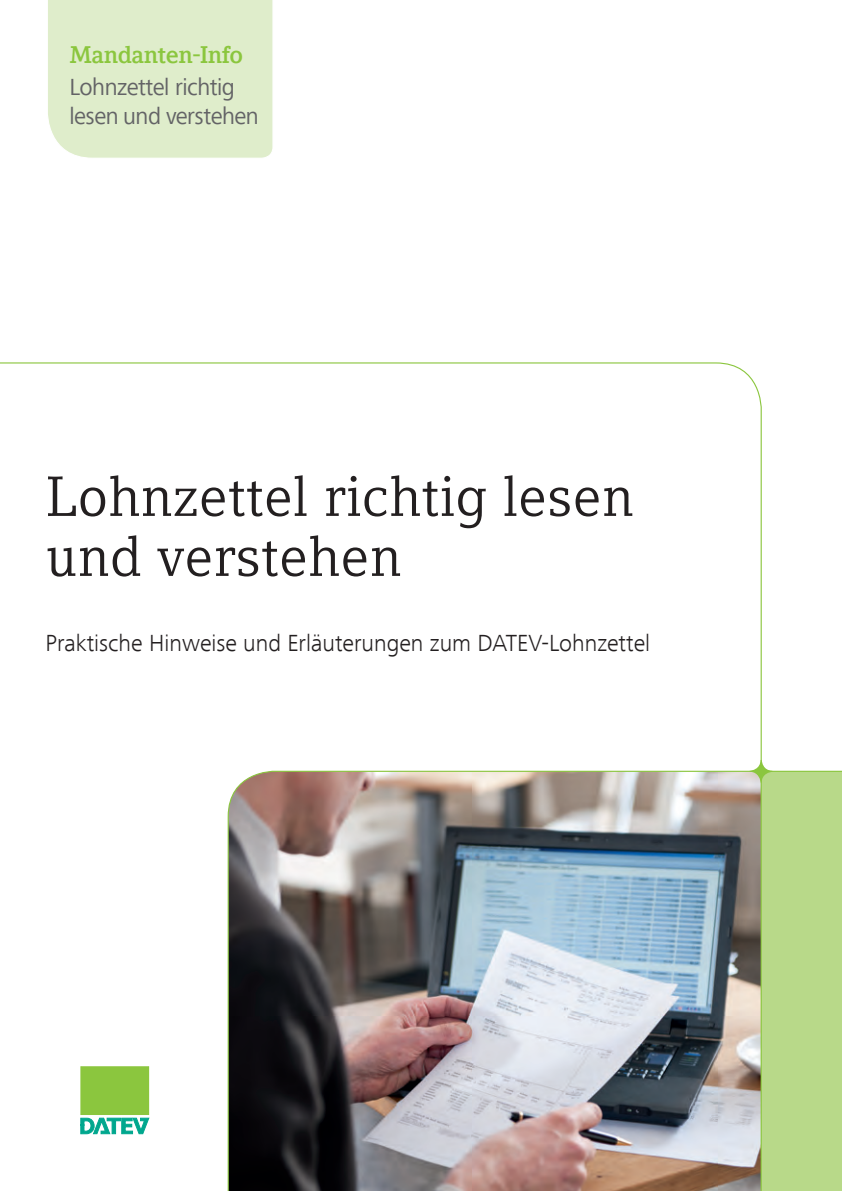
<style>
.page{position:relative;width:842px;height:1191px;background:#fff}
.page>*{position:absolute;margin:0;border:0;box-sizing:border-box;transform-origin:0 0}
.t1{font:56px/60px "Compatil DATEV";color:#231f20}
.t2{font:300 24px "Frutiger Next Com";color:#231f20}
.t3{font:24px/28.8px "Frutiger Next Com";letter-spacing:-.02em;color:#636366}
.t4{font:700 24px "Compatil DATEV";letter-spacing:-.02em;color:#8bc63e}
</style>
<div class="page">
<div style="left:48px;top:0;width:225px;height:158px;background:#dfedcb"></div>
<div style="left:762px;top:770px;width:80px;height:421px;background:#b8d989"></div>
<img style="left:0;top:362px;width:762px;height:829px">
<svg style="left:750px;top:760px;width:22px;height:22px"></svg>
<p class="t4" style="left:69px;top:41px;width:175px">Mandanten-Info</p>
<p class="t3" style="left:69px;top:73px;width:191px">Lohnzettel richtig lesen und verstehen</p>
<h1 class="t1" style="left:45px;top:467px;width:590px">Lohnzettel richtig lesen und verstehen</h1>
<p class="t2" style="left:46px;top:629px;width:606px">Praktische Hinweise und Erläuterungen zum DATEV-Lohnzettel</p>
</div>
